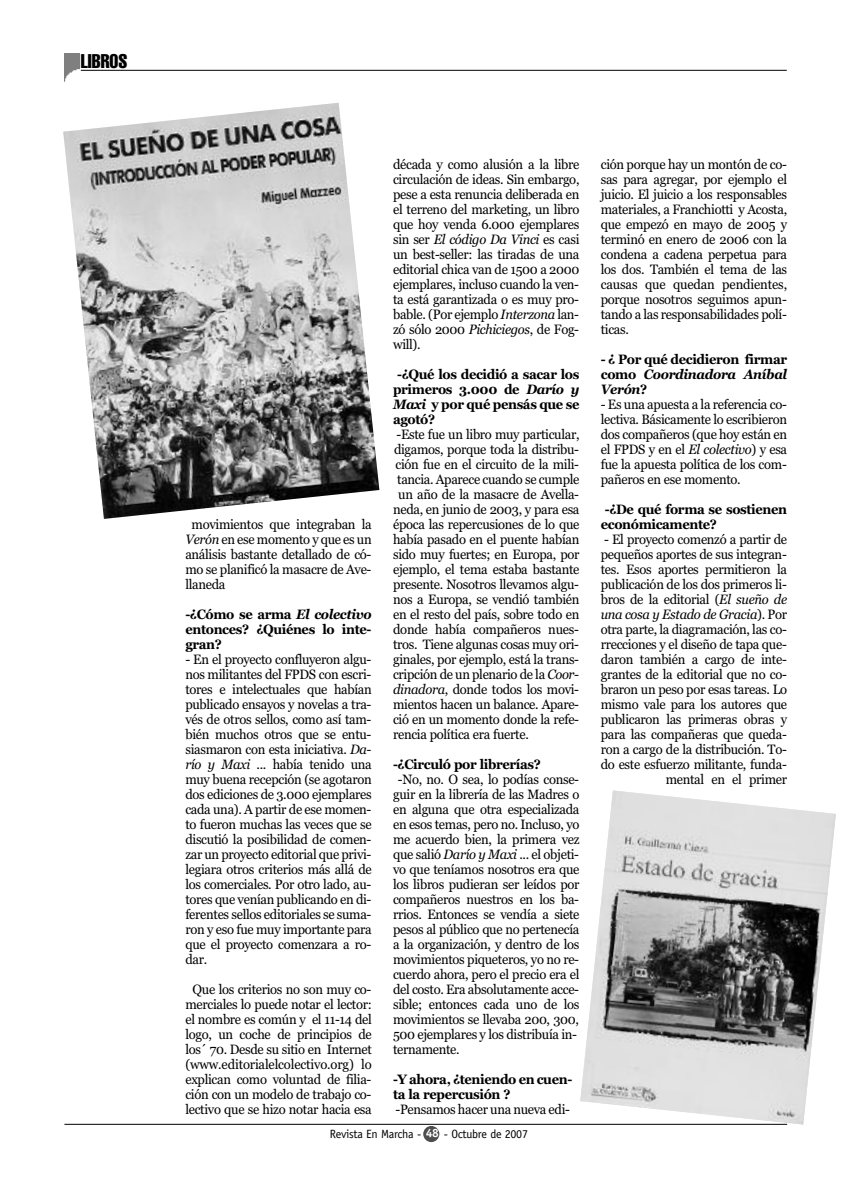
<style>
.page{position:relative;width:851px;height:1191px;background:#fff}
.page>*{position:absolute;margin:0;border:0;box-sizing:border-box;transform-origin:0 0}
.t1{font:extra-condensed 19.5px "Helvetica";color:#000}
.t2{font:13.5px/15px "Georgia";letter-spacing:-.025em;color:#000;text-align:justify;scale:.96 1}
.t3{font:700 13.5px/15px "Georgia";letter-spacing:-.03em;color:#000;text-align:justify;scale:.96 1}
.t4{font:12px "Officina Sans Std";letter-spacing:-.025em;color:#000}
.s1{font-style:italic}
.s2{font-weight:700;color:#fff}
</style>
<div class="page">
<hr style="left:81px;top:70px;width:705px;height:1px;background:#000">
<img style="left:64px;top:53px;width:16px;height:29px">
<img style="left:63px;top:103px;width:316px;height:416px">
<img style="left:580px;top:790px;width:255px;height:334px">
<div style="left:423px;top:1126px;width:16px;height:16px;background:#4d4d4d;border-radius:50%"></div>
<hr style="left:64px;top:1124px;width:723px;height:1px;background:#000">
<h1 class="t1" style="left:81px;top:54px;width:48px">LIBROS</h1>
<p class="t2" style="left:185px;top:517px;width:196px;text-indent:6px">movimientos que integraban la <span class="s1">Verón</span> en ese momento y que es un análisis bastante detallado de có&shy;mo se planificó la masacre de Ave&shy;llaneda</p>
<p class="t3" style="left:185px;top:607px;width:196px">-¿Cómo se arma <span class="s1">El colectivo </span>entonces? ¿Quiénes lo inte&shy;gran?</p>
<p class="t2" style="left:185px;top:652px;width:196px">- En el proyecto confluyeron algu&shy;nos militantes del FPDS con escri&shy;tores e intelectuales que habían publicado ensayos y novelas a tra&shy;vés de otros sellos, como así tam&shy;bién muchos otros que se entu&shy;siasmaron con esta iniciativa. <span class="s1">Da&shy;río y Maxi</span> ... había tenido una muy buena recepción (se agotaron dos ediciones de 3.000 ejemplares cada una). A partir de ese momen&shy;to fueron muchas las veces que se discutió la posibilidad de comen&shy;zar un proyecto editorial que privi&shy;legiara otros criterios más allá de los comerciales. Por otro lado, au&shy;tores que venían publicando en di&shy;ferentes sellos editoriales se suma&shy;ron y eso fue muy importante para que el proyecto comenzara a ro&shy;dar.</p>
<p class="t2" style="left:185px;top:982px;width:196px;text-align:center">Que los criterios no son muy co&shy;merciales lo puede notar el lector: el nombre es común y el 11-14 del logo, un coche de principios de los´ 70. Desde su sitio en Internet (www.editorialelcolectivo.org) lo explican como voluntad de filia&shy;ción con un modelo de trabajo co&shy;lectivo que se hizo notar hacia esa</p>
<p class="t2" style="left:393px;top:157px;width:196px">década y como alusión a la libre circulación de ideas. Sin embargo, pese a esta renuncia deliberada en el terreno del marketing, un libro que hoy venda 6.000 ejemplares sin ser <span class="s1">El código Da Vinci</span> es casi un best-seller: las tiradas de una editorial chica van de 1500 a 2000 ejemplares, incluso cuando la ven&shy;ta está garantizada o es muy pro&shy;bable. (Por ejemplo <span class="s1">Interzona</span> lan&shy;zó sólo 2000 <span class="s1">Pichiciegos</span>, de Fog&shy;will).</p>
<p class="t3" style="left:393px;top:367px;width:196px;text-indent:4px">-¿Qué los decidió a sacar los primeros 3.000 de <span class="s1">Darío y Maxi</span> y por qué pensás que se agotó?</p>
<p class="t2" style="left:396px;top:427px;width:192px">-Este fue un libro muy particular,</p>
<p class="t2" style="left:394px;top:442px;width:194px">digamos, porque toda la distribu-</p>
<p class="t2" style="left:395px;top:457px;width:193px">ción fue en el circuito de la mili-</p>
<p class="t2" style="left:397px;top:472px;width:191px">tancia. Aparece cuando se cumple</p>
<p class="t2" style="left:398px;top:487px;width:190px">un año de la masacre de Avella-</p>
<p class="t2" style="left:393px;top:502px;width:196px">neda, en junio de 2003, y para esa</p>
<p class="t2" style="left:393px;top:517px;width:196px">época las repercusiones de lo que</p>
<p class="t2" style="left:393px;top:532px;width:196px">había pasado en el puente habían</p>
<p class="t2" style="left:393px;top:547px;width:196px">sido muy fuertes; en Europa, por</p>
<p class="t2" style="left:393px;top:562px;width:196px">ejemplo, el tema estaba bastante</p>
<p class="t2" style="left:393px;top:577px;width:195px">presente. Nosotros llevamos algu-</p>
<p class="t2" style="left:393px;top:592px;width:196px">nos a Europa, se vendió también</p>
<p class="t2" style="left:393px;top:607px;width:196px">en el resto del país, sobre todo en</p>
<p class="t2" style="left:393px;top:622px;width:195px">donde había compañeros nues-</p>
<p class="t2" style="left:393px;top:637px;width:195px">tros. Tiene algunas cosas muy ori-</p>
<p class="t2" style="left:393px;top:652px;width:195px">ginales, por ejemplo, está la trans-</p>
<p class="t2" style="left:393px;top:667px;width:195px">cripción de un plenario de la <span class="s1">Coor-</span></p>
<p class="t2" style="left:393px;top:682px;width:195px"><span class="s1">dinadora</span>, donde todos los movi-</p>
<p class="t2" style="left:393px;top:697px;width:195px">mientos hacen un balance. Apare-</p>
<p class="t2" style="left:393px;top:712px;width:195px">ció en un momento donde la refe-</p>
<p class="t2" style="left:393px;top:727px;width:143px">rencia política era fuerte.</p>
<p class="t3" style="left:393px;top:757px;width:155px">-¿Circuló por librerías?</p>
<p class="t2" style="left:393px;top:772px;width:196px;text-align:left;text-indent:5px">-No, no. O sea, lo podías conse&shy;guir en la librería de las Madres o en alguna que otra especializada en esos temas, pero no. Incluso, yo me acuerdo bien, la primera vez que salió <span class="s1">Darío y Maxi</span> ... el objeti&shy;vo que teníamos nosotros era que los libros pudieran ser leídos por compañeros nuestros en los ba&shy;rrios. Entonces se vendía a siete pesos al público que no pertenecía a la organización, y dentro de los movimientos piqueteros, yo no re&shy;cuerdo ahora, pero el precio era el del costo. Era absolutamente acce&shy;sible; entonces cada uno de los movimientos se llevaba 200, 300,<br>500 ejemplares y los distribuía in&shy;ternamente.</p>
<p class="t3" style="left:393px;top:1072px;width:188px">-Y ahora, ¿teniendo en cuen&shy;ta la repercusión ?</p>
<p class="t2" style="left:395px;top:1102px;width:183px">-Pensamos hacer una nueva edi-</p>
<p class="t4" style="left:330px;top:1128px;width:200px">Revista En Marcha - <span class="s2">48</span> - Octubre de 2007</p>
<p class="t2" style="left:600px;top:157px;width:196px">ción porque hay un montón de co&shy;sas para agregar, por ejemplo el juicio. El juicio a los responsables materiales, a Franchiotti y Acosta, que empezó en mayo de 2005 y terminó en enero de 2006 con la condena a cadena perpetua para los dos. También el tema de las causas que quedan pendientes, porque nosotros seguimos apun&shy;tando a las responsabilidades polí&shy;ticas.</p>
<p class="t3" style="left:600px;top:352px;width:196px">- ¿ Por qué decidieron firmar como <span class="s1">Coordinadora Aníbal Verón</span>?</p>
<p class="t2" style="left:600px;top:397px;width:196px">- Es una apuesta a la referencia co&shy;lectiva. Básicamente lo escribieron dos compañeros (que hoy están en el FPDS y en el <span class="s1">El colectivo</span>) y esa fue la apuesta política de los com&shy;pañeros en ese momento.</p>
<p class="t3" style="left:600px;top:502px;width:196px;text-indent:4px">-¿De qué forma se sostienen económicamente?</p>
<p class="t2" style="left:600px;top:532px;width:196px;text-align:right">- El proyecto comenzó a partir de pequeños aportes de sus integran&shy;tes. Esos aportes permitieron la publicación de los dos primeros li&shy;bros de la editorial (<span class="s1">El sueño de una cosa y Estado de Gracia</span>). Por otra parte, la diagramación, las co&shy;rrecciones y el diseño de tapa que&shy;daron también a cargo de inte&shy;grantes de la editorial que no co&shy;braron un peso por esas tareas. Lo mismo vale para los autores que publicaron las primeras obras y para las compañeras que queda&shy;ron a cargo de la distribución. To&shy;do este esfuerzo militante, funda&shy;mental en el primer</p>
</div>
